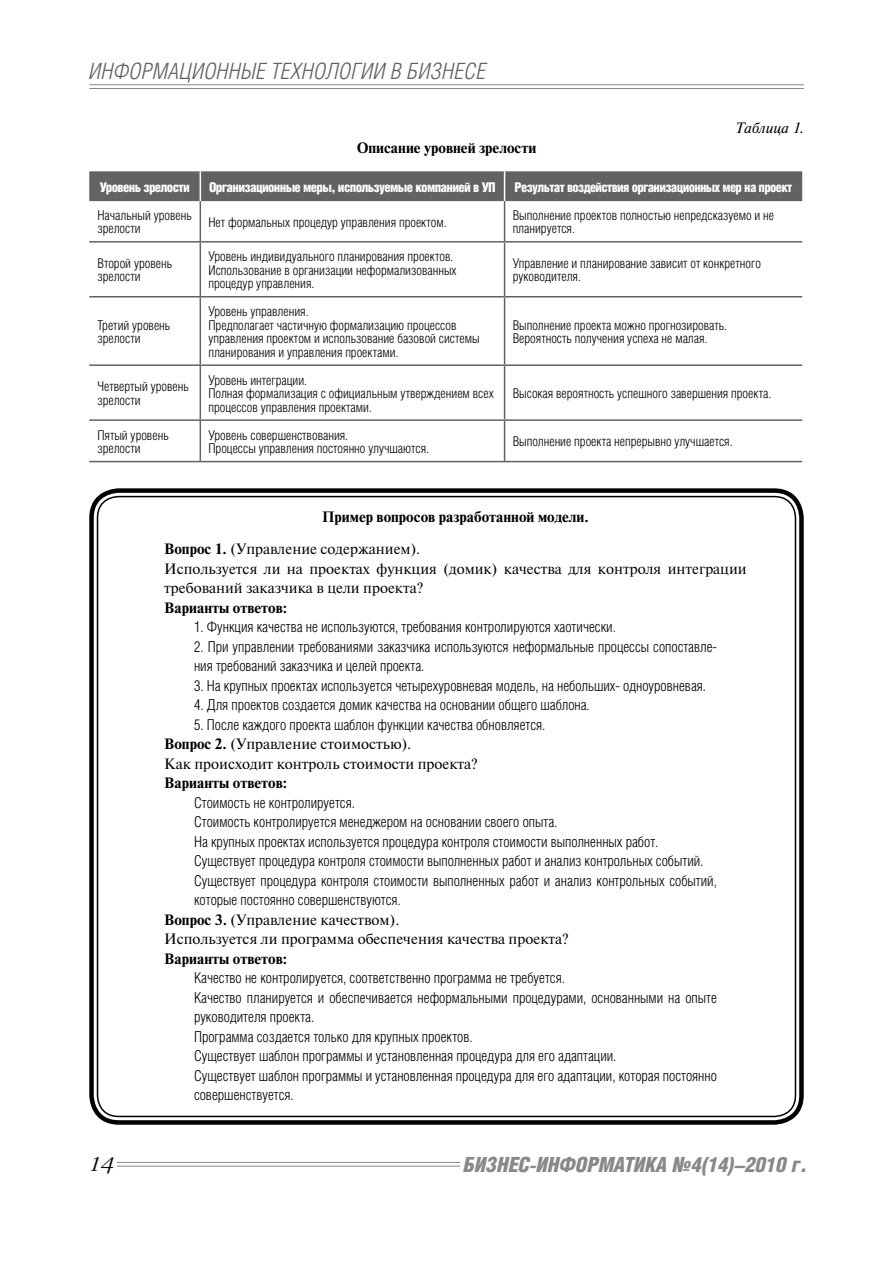
<style>
.page{position:relative;width:893px;height:1263px;background:#fff}
.page>*{position:absolute;margin:0;border:0;box-sizing:border-box;transform-origin:0 0}
.t1{font:italic 300 22.5px "Helios Cond";letter-spacing:.01em;color:#626262}
.t2{font:italic 900 21px "Helios Cond";letter-spacing:-.01em;color:#898989}
.t3{font:italic 300 19.5px "Garamond C";color:#000}
.t4{font:300 15px/19.5px "Helios Cond";color:#000}
.t5{font:15px/19.5px "Newton C";color:#000}
.t6{font:700 15px/32.2px "Newton C";color:#000}
.t7{font:italic 15px "Newton C";color:#000}
.t8{font:300 13.5px/13.5px "Helios Cond";color:#000}
.t9{font:900 13.5px "Helios Cond";letter-spacing:-.05em;color:#fff}
.s1{font-weight:400}
.s2{font-weight:700}
</style>
<div class="page">
<hr style="left:89px;top:84px;width:715px;height:1px;background:#898989">
<hr style="left:89px;top:88px;width:715px;height:1px;background:#898989">
<hr style="left:117px;top:1162px;width:343px;height:1px;background:#898989">
<hr style="left:117px;top:1166px;width:343px;height:1px;background:#898989">
<div style="left:89px;top:171px;width:713px;height:30px;background:#626262"></div>
<hr style="left:200px;top:171px;width:1px;height:30px;background:#fff">
<hr style="left:504px;top:171px;width:1px;height:30px;background:#fff">
<hr style="left:200px;top:201px;width:1px;height:40px;background:#626262">
<hr style="left:504px;top:201px;width:1px;height:40px;background:#626262">
<hr style="left:89px;top:241px;width:415px;height:2px;background:#626262">
<hr style="left:200px;top:243px;width:1px;height:53px;background:#626262">
<hr style="left:504px;top:241px;width:298px;height:2px;background:#626262">
<hr style="left:504px;top:243px;width:1px;height:53px;background:#626262">
<hr style="left:89px;top:296px;width:415px;height:2px;background:#626262">
<hr style="left:200px;top:298px;width:1px;height:66px;background:#626262">
<hr style="left:504px;top:296px;width:298px;height:2px;background:#626262">
<hr style="left:504px;top:298px;width:1px;height:66px;background:#626262">
<hr style="left:89px;top:364px;width:415px;height:2px;background:#626262">
<hr style="left:200px;top:366px;width:1px;height:53px;background:#626262">
<hr style="left:504px;top:364px;width:298px;height:2px;background:#626262">
<hr style="left:504px;top:366px;width:1px;height:53px;background:#626262">
<hr style="left:89px;top:419px;width:415px;height:2px;background:#626262">
<hr style="left:200px;top:421px;width:1px;height:40px;background:#626262">
<hr style="left:504px;top:419px;width:298px;height:2px;background:#626262">
<hr style="left:504px;top:421px;width:1px;height:40px;background:#626262">
<hr style="left:89px;top:461px;width:713px;height:1px;background:#626262">
<div style="left:89px;top:488px;width:715px;height:637px;border:4px solid #000;border-radius:28px"></div>
<h1 class="t1" style="left:89px;top:63px;width:398px">ИНФОРМАЦИОННЫЕ ТЕХНОЛОГИИ В БИЗНЕСЕ</h1>
<p class="t6" style="left:357px;top:132px;width:181px">Описание уровней зрелости</p>
<p class="t7" style="left:734px;top:122px;width:71px">Таблица 1.</p>
<p class="t9" style="left:100px;top:182px;width:92px">Уровень зрелости</p>
<p class="t9" style="left:209px;top:182px;width:288px">Организационные меры, используемые компанией в УП</p>
<p class="t9" style="left:514px;top:182px;width:279px">Результат воздействия организационных мер на проект</p>
<p class="t8" style="left:97px;top:209px;width:96px">Начальный уровень зрелости</p>
<p class="t8" style="left:208px;top:216px;width:240px">Нет формальных процедур управления проектом.</p>
<p class="t8" style="left:513px;top:209px;width:263px">Выполнение проектов полностью непредсказуемо и не планируется.</p>
<p class="t8" style="left:97px;top:258px;width:76px">Второй уровень зрелости</p>
<p class="t8" style="left:208px;top:251px;width:250px">Уровень индивидуального планирования проектов.<br>Использование в организации неформализованных процедур управления.</p>
<p class="t8" style="left:513px;top:258px;width:250px">Управление и планирование зависит от конкретного руководителя.</p>
<p class="t8" style="left:97px;top:319px;width:75px">Третий уровень зрелости</p>
<p class="t8" style="left:208px;top:306px;width:273px">Уровень управления.<br>Предполагает частичную формализацию процессов управления проектом и использование базовой системы планирования и управления проектами.</p>
<p class="t8" style="left:513px;top:319px;width:216px">Выполнение проекта можно прогнозировать.<br>Вероятность получения успеха не малая.</p>
<p class="t8" style="left:97px;top:381px;width:93px">Четвертый уровень зрелости</p>
<p class="t8" style="left:208px;top:374px;width:287px">Уровень интеграции.<br>Полная формализация с официальным утверждением всех процессов управления проектами.</p>
<p class="t8" style="left:513px;top:388px;width:260px">Высокая вероятность успешного завершения проекта.</p>
<p class="t8" style="left:97px;top:429px;width:73px">Пятый уровень зрелости</p>
<p class="t8" style="left:208px;top:429px;width:222px">Уровень совершенствования.<br>Процессы управления постоянно улучшаются.</p>
<p class="t8" style="left:513px;top:436px;width:221px">Выполнение проекта непрерывно улучшается.</p>
<p class="t6" style="left:164px;top:502px;width:426px;text-indent:158px">Пример вопросов разработанной модели.<br>Вопрос 1. <span class="s1">(Управление содержанием).</span></p>
<p class="t5" style="left:164px;top:560px;width:584px">Используется ли на проектах функция (домик) качества для контроля интеграции требований заказчика в цели проекта?</p>
<p class="t6" style="left:164px;top:592px;width:124px">Варианты ответов:</p>
<p class="t4" style="left:194px;top:618px;width:423px">1. Функция качества не используются, требования контролируются хаотически.</p>
<p class="t4" style="left:194px;top:638px;width:524px">2. При управлении требованиями заказчика используются неформальные процессы сопоставле&shy;ния требований заказчика и целей проекта.</p>
<p class="t4" style="left:194px;top:677px;width:513px">3. На крупных проектах используется четырехуровневая модель, на небольших- одноуровневая.</p>
<p class="t4" style="left:194px;top:696px;width:397px">4. Для проектов создается домик качества на основании общего шаблона.</p>
<p class="t4" style="left:194px;top:716px;width:353px">5. После каждого проекта шаблон функции качества обновляется.</p>
<p class="t5" style="left:164px;top:735px;width:315px"><span class="s2">Вопрос 2.</span> (Управление стоимостью).<br>Как происходит контроль стоимости проекта?</p>
<p class="t6" style="left:164px;top:768px;width:124px">Варианты ответов:</p>
<p class="t4" style="left:194px;top:794px;width:524px">Стоимость не контролируется.<br>Стоимость контролируется менеджером на основании своего опыта.<br>На крупных проектах используется процедура контроля стоимости выполненных работ.<br>Существует процедура контроля стоимости выполненных работ и анализ контрольных событий.<br>Существует процедура контроля стоимости выполненных работ и анализ контрольных событий, которые постоянно совершенствуются.</p>
<p class="t5" style="left:164px;top:911px;width:406px"><span class="s2">Вопрос 3.</span> (Управление качеством).<br>Используется ли программа обеспечения качества проекта?</p>
<p class="t6" style="left:164px;top:943px;width:124px">Варианты ответов:</p>
<p class="t4" style="left:194px;top:969px;width:524px">Качество не контролируется, соответственно программа не требуется.<br>Качество планируется и обеспечивается неформальными процедурами, основанными на опыте руководителя проекта.<br>Программа создается только для крупных проектов.<br>Существует шаблон программы и установленная процедура для его адаптации.<br>Существует шаблон программы и установленная процедура для его адаптации, которая постоянно совершенствуется.</p>
<h3 class="t3" style="left:89px;top:1157px;width:27px">14</h3>
<h2 class="t2" style="left:463px;top:1157px;width:345px">БИЗНЕС-ИНФОРМАТИКА №4(14)–2010 г.</h2>
</div>
